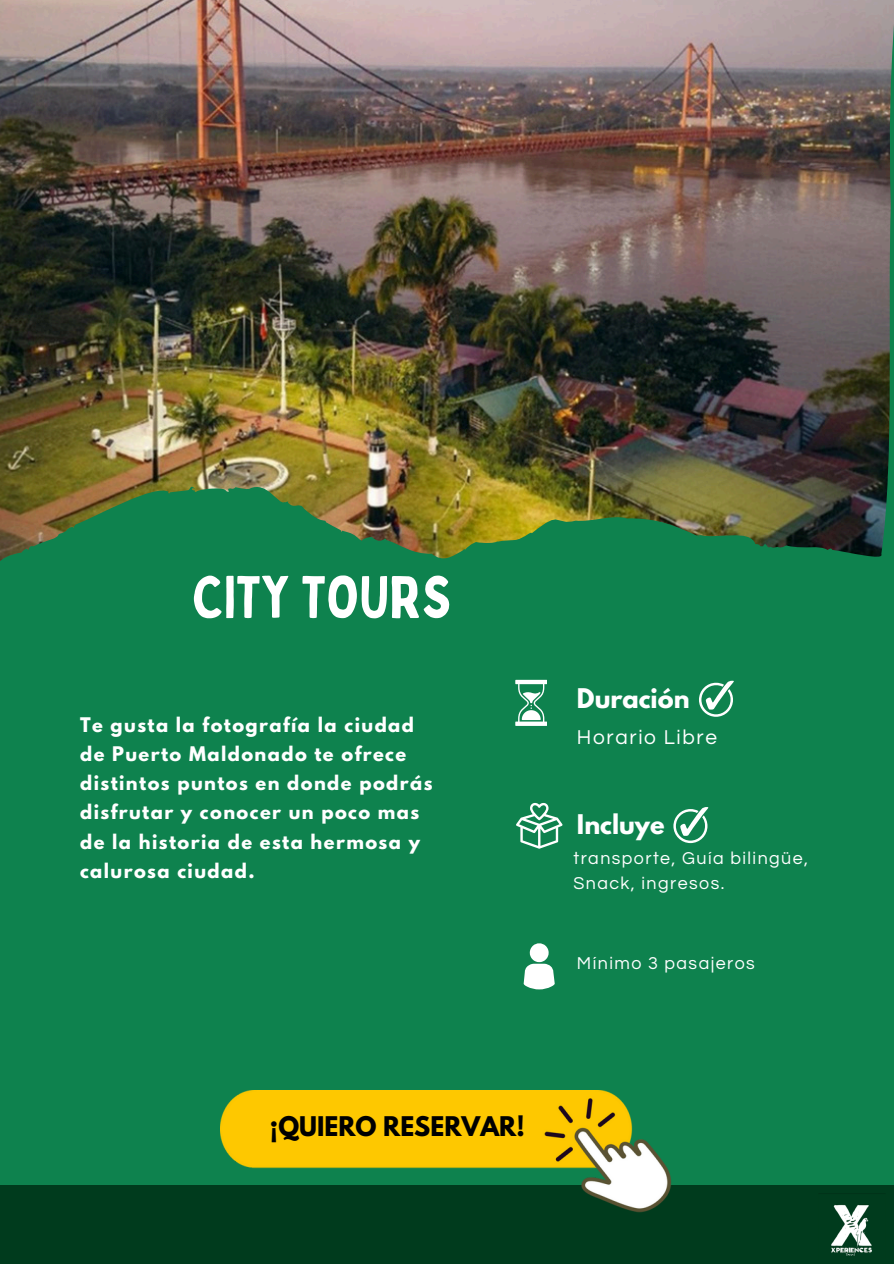
<style>
.page{position:relative;width:894px;height:1264px;background:#fff}
.page>*{position:absolute;margin:0;border:0;box-sizing:border-box;transform-origin:0 0}
.t1{font:58.5px "Bobby Jones";color:#fff}
.t2{font:700 24px "League Spartan";color:#000}
.t3{font:700 24px "League Spartan";color:#fff}
.t4{font:20.85px "Questrial";letter-spacing:.08em;color:#fff}
.t5{font:700 17.85px/29.2px "League Spartan";letter-spacing:.08em;color:#fff}
.t6{font:17.85px/24.8px "Questrial";letter-spacing:.08em;color:#fff}
</style>
<div class="page">
<div style="left:0;top:0;width:893px;height:1263px;background:#0e824e"></div>
<img style="left:0;top:0;width:893px;height:561px">
<svg style="left:699px;top:680px;width:34px;height:36px"></svg>
<svg style="left:673px;top:807px;width:35px;height:36px"></svg>
<div style="left:0;top:1185px;width:893px;height:78px;background:#003b1d"></div>
<img style="left:831px;top:1204px;width:41px;height:52px">
<svg style="left:515px;top:679px;width:31px;height:47px"></svg>
<svg style="left:516px;top:802px;width:46px;height:46px"></svg>
<img style="left:220px;top:1090px;width:451px;height:122px">
<svg style="left:523px;top:943px;width:31px;height:46px"></svg>
<h4 class="t1" style="left:192px;top:560px;width:260px">CITY TOURS</h4>
<p class="t5" style="left:80px;top:712px;width:354px">Te gusta la fotografía la ciudad de Puerto Maldonado te ofrece distintos puntos en donde podrás disfrutar y conocer un poco mas de la historia de esta hermosa y calurosa ciudad.</p>
<p class="t3" style="left:577px;top:686px;width:114px">Duración</p>
<h3 class="t4" style="left:577px;top:727px;width:141px">Horario Libre</h3>
<h5 class="t3" style="left:577px;top:812px;width:89px">Incluye</h5>
<p class="t6" style="left:573px;top:846px;width:236px">transporte, Guía bilingüe,<br>Snack, ingresos.</p>
<p class="t6" style="left:577px;top:951px;width:179px">Mínimo 3 pasajeros</p>
<h3 class="t2" style="left:270px;top:1114px;width:256px">¡QUIERO RESERVAR!</h3>
</div>
